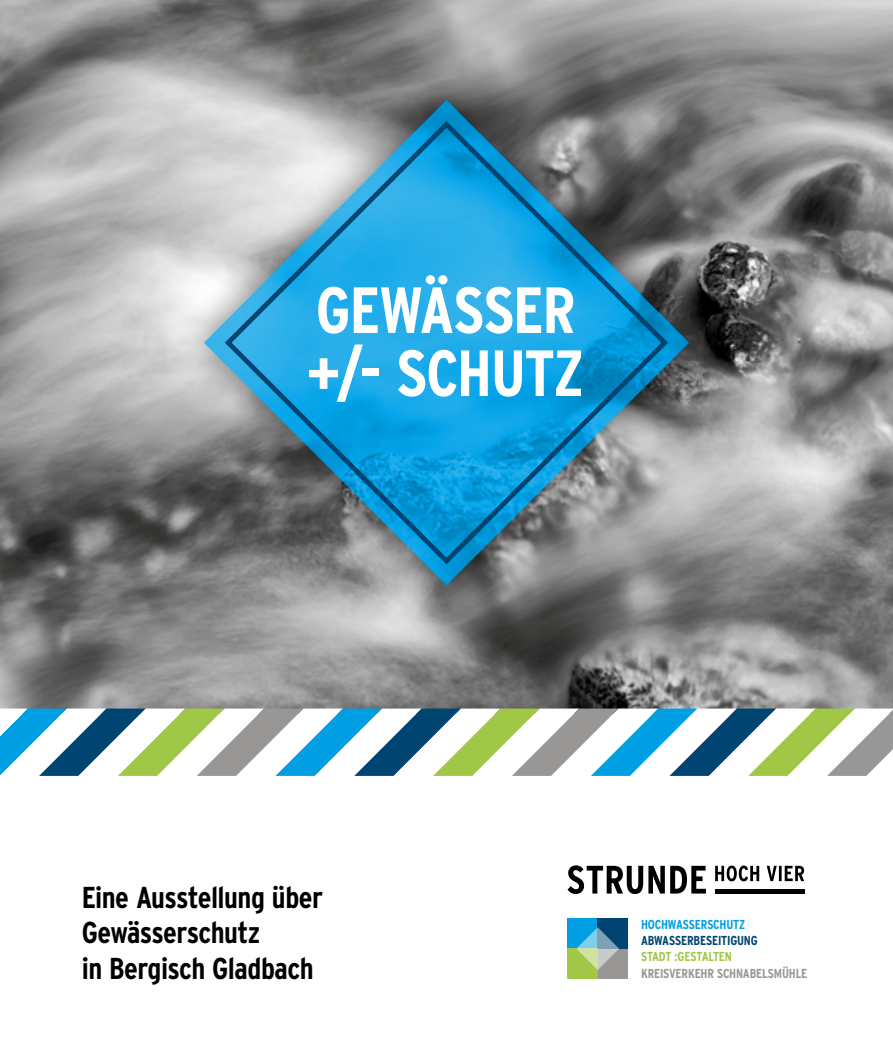
<style>
.page{position:relative;width:893px;height:1042px;background:#fff}
.page>*{position:absolute;margin:0;border:0;box-sizing:border-box;transform-origin:0 0}
.t1{font:700 condensed 65.1px/63px "Interstate";letter-spacing:-.02em;color:#fff}
.t2{font:700 condensed 30.15px/35.4px "Interstate";letter-spacing:-.02em;color:#000}
.t3{font:700 condensed 13.05px "Interstate";letter-spacing:-.015em;color:#989796}
.t4{font:700 condensed 13.05px "Interstate";letter-spacing:-.015em;color:#004571}
.t5{font:700 condensed 13.05px "Interstate";letter-spacing:-.01em;color:#009ee3}
.t6{font:700 condensed 13.05px "Interstate";letter-spacing:-.02em;color:#a1c747}
</style>
<div class="page">
<img style="left:0;top:0;width:893px;height:708px">
<div style="left:171px;top:67px;width:551px;height:551px;background:#000;opacity:.75"></div>
<svg style="left:204px;top:100px;width:485px;height:485px;background:#888d8f"></svg>
<svg style="left:221px;top:118px;width:451px;height:450px;background:#4b97b8"></svg>
<div style="left:567px;top:918px;width:31px;height:30px;background:#009ee3"></div>
<div style="left:598px;top:948px;width:30px;height:31px;background:#989796"></div>
<div style="left:598px;top:918px;width:30px;height:30px;background:#004571"></div>
<div style="left:567px;top:948px;width:31px;height:31px;background:#a1c747"></div>
<svg style="left:576px;top:927px;width:43px;height:43px"></svg>
<svg style="left:567px;top:865px;width:139px;height:29px"></svg>
<svg style="left:715px;top:865px;width:89px;height:16px"></svg>
<hr style="left:715px;top:889px;width:89px;height:4px;background:#000">
<svg style="left:0;top:708px;width:893px;height:68px"></svg>
<h1 class="t1" style="left:307px;top:278px;width:279px">GEWÄSSER +/- SCHUTZ</h1>
<p class="t2" style="left:82px;top:879px;width:243px">Eine Ausstellung über<br>Gewässerschutz<br>in Bergisch Gladbach</p>
<p class="t5" style="left:641px;top:916px;width:106px">HOCHWASSERSCHUTZ</p>
<p class="t4" style="left:641px;top:932px;width:118px">ABWASSERBESEITIGUNG</p>
<p class="t6" style="left:641px;top:949px;width:92px">STADT :GESTALTEN</p>
<p class="t3" style="left:641px;top:965px;width:168px">KREISVERKEHR SCHNABELSMÜHLE</p>
</div>
